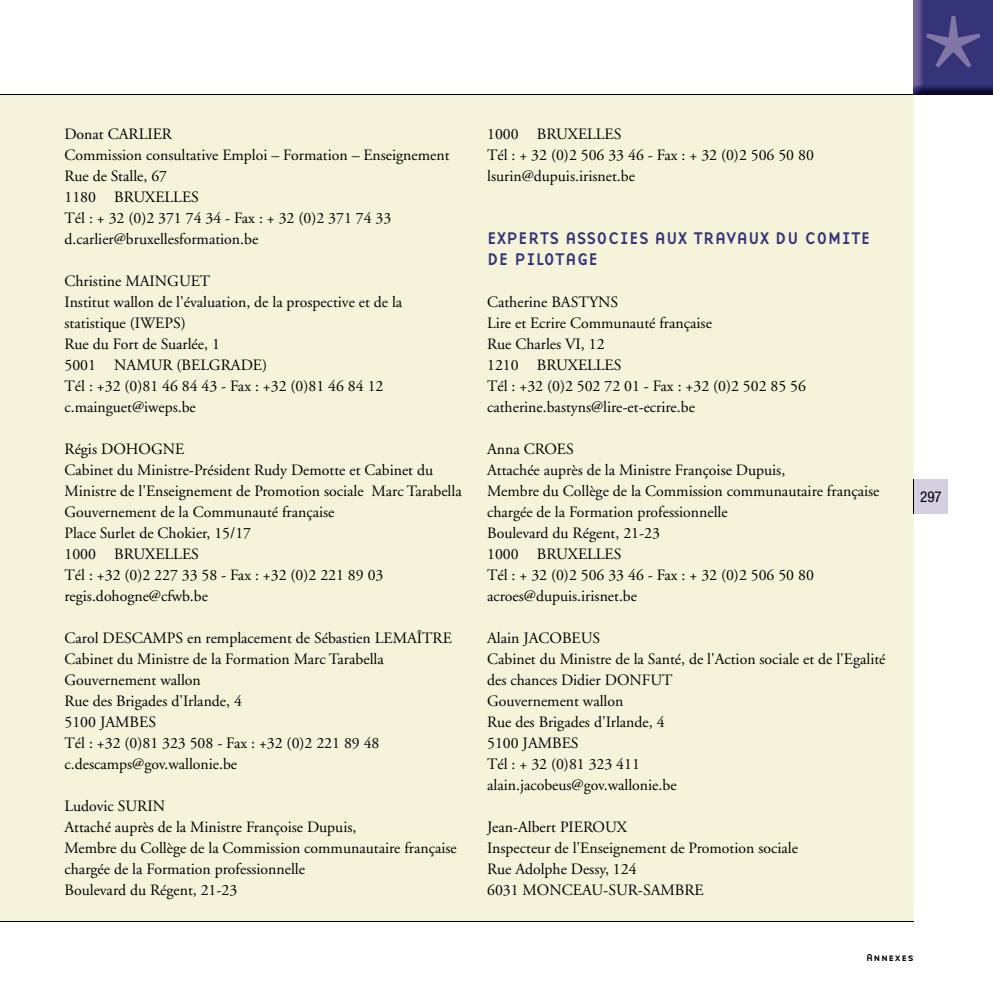
<style>
.page{position:relative;width:993px;height:993px;background:#fff}
.page>*{position:absolute;margin:0;border:0;box-sizing:border-box;transform-origin:0 0}
.t1{font:84px "Base Nine Small Caps";color:#8276a6}
.t2{font:17.5px/21px "Base Nine Small Caps";color:#343479}
.t3{font:15.75px/21px "Adobe Garamond";color:#000}
.t4{font:condensed 15.05px "Helvetica Neue";color:#000}
.t5{font:10.5px "Base Nine Small Caps";letter-spacing:.05em;color:#000}
</style>
<div class="page">
<div style="left:0;top:94px;width:913px;height:826px;background:#f6f3db"></div>
<hr style="left:0;top:920px;width:913px;height:1px;background:#000">
<img style="left:913px;top:0;width:79px;height:94px">
<div style="left:913px;top:479px;width:34px;height:34px;background:#d4cfe1"></div>
<hr style="left:912px;top:479px;width:1px;height:34px;background:#000">
<hr style="left:0;top:94px;width:913px;height:1px;background:#000">
<p class="t3" style="left:64px;top:123px;width:386px">Donat CARLIER<br>Commission consultative Emploi – Formation – Enseignement<br>Rue de Stalle, 67<br>1180 BRUXELLES<br>Tél : + 32 (0)2 371 74 34 - Fax : + 32 (0)2 371 74 33 d.carlier@bruxellesformation.be</p>
<p class="t3" style="left:64px;top:270px;width:339px">Christine MAINGUET<br>Institut wallon de l'évaluation, de la prospective et de la statistique (IWEPS)<br>Rue du Fort de Suarlée, 1<br>5001 NAMUR (BELGRADE)<br>Tél : +32 (0)81 46 84 43 - Fax : +32 (0)81 46 84 12 c.mainguet@iweps.be</p>
<p class="t3" style="left:64px;top:438px;width:398px">Régis DOHOGNE<br>Cabinet du Ministre-Président Rudy Demotte et Cabinet du Ministre de l'Enseignement de Promotion sociale Marc Tarabella Gouvernement de la Communauté française<br>Place Surlet de Chokier, 15/17<br>1000 BRUXELLES<br>Tél : +32 (0)2 227 33 58 - Fax : +32 (0)2 221 89 03 regis.dohogne@cfwb.be</p>
<p class="t3" style="left:64px;top:627px;width:389px">Carol DESCAMPS en remplacement de Sébastien LEMAÎTRE Cabinet du Ministre de la Formation Marc Tarabella Gouvernement wallon<br>Rue des Brigades d'Irlande, 4<br>5100 JAMBES<br>Tél : +32 (0)81 323 508 - Fax : +32 (0)2 221 89 48 c.descamps@gov.wallonie.be</p>
<p class="t3" style="left:64px;top:795px;width:393px">Ludovic SURIN<br>Attaché auprès de la Ministre Françoise Dupuis,<br>Membre du Collège de la Commission communautaire française chargée de la Formation professionnelle<br>Boulevard du Régent, 21-23</p>
<p class="t3" style="left:487px;top:123px;width:328px">1000 BRUXELLES<br>Tél : + 32 (0)2 506 33 46 - Fax : + 32 (0)2 506 50 80 lsurin@dupuis.irisnet.be</p>
<p class="t2" style="left:487px;top:227px;width:385px">EXPERTS ASSOCIES AUX TRAVAUX DU COMITE<br>DE PILOTAGE</p>
<p class="t3" style="left:487px;top:291px;width:320px">Catherine BASTYNS<br>Lire et Ecrire Communauté française<br>Rue Charles VI, 12<br>1210 BRUXELLES<br>Tél : +32 (0)2 502 72 01 - Fax : +32 (0)2 502 85 56 catherine.bastyns@lire-et-ecrire.be</p>
<p class="t3" style="left:487px;top:438px;width:393px">Anna CROES<br>Attachée auprès de la Ministre Françoise Dupuis,<br>Membre du Collège de la Commission communautaire française chargée de la Formation professionnelle<br>Boulevard du Régent, 21-23<br>1000 BRUXELLES<br>Tél : + 32 (0)2 506 33 46 - Fax : + 32 (0)2 506 50 80 acroes@dupuis.irisnet.be</p>
<p class="t3" style="left:487px;top:627px;width:399px">Alain JACOBEUS<br>Cabinet du Ministre de la Santé, de l'Action sociale et de l'Egalité des chances Didier DONFUT<br>Gouvernement wallon<br>Rue des Brigades d'Irlande, 4<br>5100 JAMBES<br>Tél : + 32 (0)81 323 411<br>alain.jacobeus@gov.wallonie.be</p>
<p class="t3" style="left:487px;top:816px;width:312px">Jean-Albert PIEROUX<br>Inspecteur de l'Enseignement de Promotion sociale<br>Rue Adolphe Dessy, 124<br>6031 MONCEAU-SUR-SAMBRE</p>
<h1 class="t1" style="left:920px;top:-8px;width:67px">*</h1>
<p class="t4" style="left:919px;top:488px;width:23px">297</p>
<p class="t5" style="left:865px;top:949px;width:49px">ANNEXES</p>
</div>
